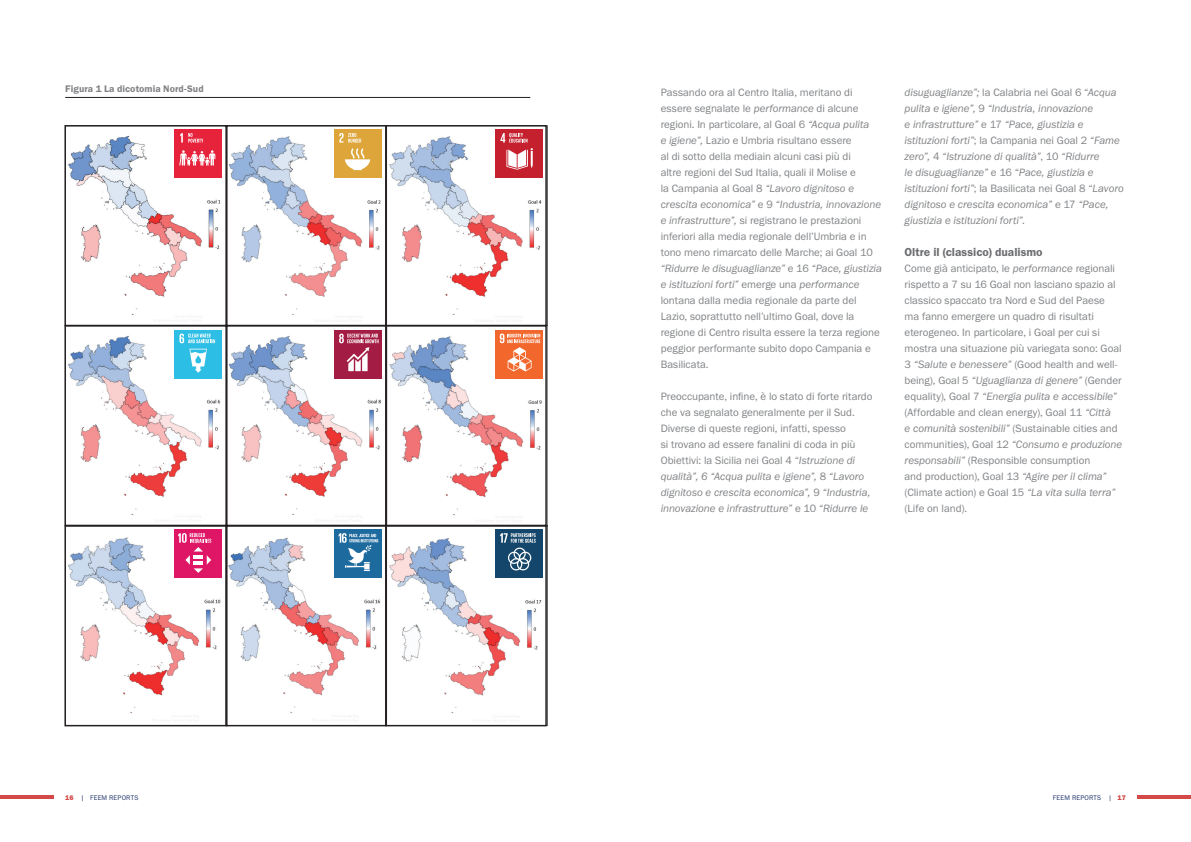
<style>
.page{position:relative;width:1191px;height:842px;background:#fff}
.page>*{position:absolute;margin:0;border:0;box-sizing:border-box;transform-origin:0 0}
.t1{font:12px "Franklin Gothic URW Dem";color:#6c6d70}
.t2{font:11px/16px "Franklin Gothic URW Boo";letter-spacing:-.005em;color:#808285}
.t3{font:11px/16px "Franklin Gothic URW Boo Ita";letter-spacing:-.005em;color:#808285}
.t4{font:9.9px "Franklin Gothic URW Dem";letter-spacing:.005em;color:#808285}
.t5{font:7px "Franklin Gothic URW Boo";letter-spacing:.025em;color:#22356c}
.s1{font-family:"Franklin Gothic URW Boo Ita"}
.s2{font-family:"Franklin Gothic URW Boo"}
.s3{font-family:"Franklin Gothic URW Hea";color:#d24947}
</style>
<div class="page">
<img style="left:68px;top:136px;width:474px;height:586px">
<div style="left:163px;top:127px;width:61px;height:60px;background:#fff"></div>
<div style="left:163px;top:327px;width:61px;height:60px;background:#fff"></div>
<div style="left:163px;top:527px;width:61px;height:60px;background:#fff"></div>
<div style="left:322px;top:127px;width:61px;height:60px;background:#fff"></div>
<div style="left:322px;top:327px;width:61px;height:60px;background:#fff"></div>
<div style="left:322px;top:527px;width:61px;height:60px;background:#fff"></div>
<div style="left:484px;top:127px;width:61px;height:60px;background:#fff"></div>
<div style="left:484px;top:327px;width:61px;height:60px;background:#fff"></div>
<div style="left:484px;top:527px;width:61px;height:60px;background:#fff"></div>
<hr style="left:65px;top:97px;width:465px;height:1px;background:#231f20">
<div style="left:496px;top:529px;width:47px;height:49px;background:#14466b"></div>
<svg style="left:500px;top:533px;width:35px;height:37px"></svg>
<div style="left:335px;top:529px;width:47px;height:49px;background:#1d6a9e"></div>
<div style="left:175px;top:129px;width:47px;height:49px;background:#e6233b"></div>
<svg style="left:180px;top:150px;width:35px;height:16px"></svg>
<svg style="left:180px;top:133px;width:23px;height:10px"></svg>
<div style="left:335px;top:129px;width:47px;height:49px;background:#dea63a"></div>
<svg style="left:339px;top:133px;width:31px;height:37px"></svg>
<div style="left:496px;top:129px;width:47px;height:49px;background:#c4202e"></div>
<svg style="left:500px;top:133px;width:33px;height:37px"></svg>
<div style="left:175px;top:330px;width:47px;height:49px;background:#2dbee5"></div>
<svg style="left:189px;top:349px;width:18px;height:24px"></svg>
<svg style="left:179px;top:334px;width:36px;height:9px"></svg>
<div style="left:335px;top:330px;width:47px;height:49px;background:#a31c43"></div>
<svg style="left:339px;top:334px;width:39px;height:37px"></svg>
<div style="left:496px;top:330px;width:47px;height:49px;background:#f2682c"></div>
<svg style="left:500px;top:334px;width:40px;height:37px"></svg>
<div style="left:175px;top:529px;width:47px;height:49px;background:#df1666"></div>
<svg style="left:178px;top:533px;width:33px;height:40px"></svg>
<div style="left:64px;top:125px;width:163px;height:201px;border:2px solid #231f20"></div>
<div style="left:64px;top:325px;width:163px;height:201px;border:2px solid #231f20"></div>
<div style="left:64px;top:525px;width:163px;height:201px;border:2px solid #231f20"></div>
<div style="left:226px;top:125px;width:160px;height:201px;border:2px solid #231f20"></div>
<div style="left:226px;top:325px;width:160px;height:201px;border:2px solid #231f20"></div>
<div style="left:226px;top:525px;width:160px;height:201px;border:2px solid #231f20"></div>
<div style="left:385px;top:125px;width:162px;height:201px;border:2px solid #231f20"></div>
<div style="left:385px;top:325px;width:162px;height:201px;border:2px solid #231f20"></div>
<svg style="left:338px;top:533px;width:40px;height:38px"></svg>
<div style="left:385px;top:525px;width:162px;height:201px;border:2px solid #231f20"></div>
<hr style="left:0;top:796px;width:53px;height:3px;background:#d24947">
<hr style="left:1137px;top:796px;width:54px;height:3px;background:#d24947">
<p class="t4" style="left:65px;top:82px;width:140px">Figura 1 La dicotomia Nord-Sud</p>
<p class="t2" style="left:660px;top:84px;width:210px">Passando ora al Centro Italia, meritano di essere segnalate le <span class="s1">performance</span> di alcune regioni. In particolare, al Goal 6 <span class="s1">“Acqua pulita e igiene”,</span> Lazio e Umbria risultano essere<br>al di sotto della mediain alcuni casi più di altre regioni del Sud Italia, quali il Molise e<br>la Campania al Goal 8 <span class="s1">“Lavoro dignitoso e</span></p>
<p class="t3" style="left:660px;top:196px;width:222px">crescita economica” <span class="s2">e 9</span> “Industria, innovazione</p>
<p class="t2" style="left:660px;top:212px;width:214px"><span class="s1">e infrastrutture”,</span> si registrano le prestazioni inferiori alla media regionale dell’Umbria e in tono meno rimarcato delle Marche; ai Goal 10</p>
<p class="t3" style="left:660px;top:260px;width:223px">“Ridurre le disuguaglianze” <span class="s2">e 16</span> “Pace, giustizia e istituzioni forti” <span class="s2">emerge una</span> performance</p>
<p class="t2" style="left:660px;top:292px;width:221px">lontana dalla media regionale da parte del Lazio, soprattutto nell’ultimo Goal, dove la regione di Centro risulta essere la terza regione peggior performante subito dopo Campania e Basilicata.</p>
<p class="t2" style="left:660px;top:388px;width:213px">Preoccupante, infine, è lo stato di forte ritardo che va segnalato generalmente per il Sud.<br>Diverse di queste regioni, infatti, spesso<br>si trovano ad essere fanalini di coda in più Obiettivi: la Sicilia nei Goal 4 “<span class="s1">Istruzione di</span></p>
<p class="t3" style="left:660px;top:468px;width:211px">qualità”, 6 “Acqua pulita e igiene”, <span class="s2">8</span> “Lavoro dignitoso e crescita economica”, <span class="s2">9</span> “Industria, innovazione e infrastrutture” <span class="s2">e 10</span> “Ridurre le</p>
<p class="t3" style="left:904px;top:84px;width:221px">disuguaglianze”; <span class="s2">la Calabria nei Goal 6 “</span>Acqua pulita e igiene”, <span class="s2">9</span> “Industria, innovazione<br>e infrastrutture” <span class="s2">e 17</span> “Pace, giustizia e istituzioni forti”<span class="s2">; la Campania nei Goal 2</span> “Fame zero”, <span class="s2">4</span> “Istruzione di qualità”<span class="s2">, 10</span> “Ridurre<br>le disuguaglianze” <span class="s2">e 16 “</span>Pace, giustizia e istituzioni forti”<span class="s2">; la Basilicata nei Goal 8 “</span>Lavoro dignitoso e crescita economica” <span class="s2">e 17</span> “Pace, giustizia e istituzioni forti”.</p>
<p class="t1" style="left:904px;top:245px;width:140px">Oltre il (classico) dualismo</p>
<p class="t2" style="left:904px;top:260px;width:219px">Come già anticipato, le <span class="s1">performance</span> regionali rispetto a 7 su 16 Goal non lasciano spazio al classico spaccato tra Nord e Sud del Paese ma fanno emergere un quadro di risultati eterogeneo. In particolare, i Goal per cui si mostra una situazione più variegata sono: Goal 3 <span class="s1">“Salute e benessere”</span> (Good health and well-</p>
<p class="t3" style="left:904px;top:372px;width:219px"><span class="s2">being), Goal 5</span> “Uguaglianza di genere” <span class="s2">(Gender equality), Goal 7</span> “Energia pulita e accessibile”</p>
<p class="t2" style="left:904px;top:404px;width:208px">(Affordable and clean energy), Goal 11 <span class="s1">“Città</span></p>
<p class="t3" style="left:904px;top:420px;width:215px">e comunità sostenibili” <span class="s2">(Sustainable cities and</span></p>
<p class="t2" style="left:904px;top:436px;width:219px">communities), Goal 12 <span class="s1">“Consumo e produzione responsabili”</span> (Responsible consumption<br>and production), Goal 13 <span class="s1">“Agire per il clima” </span>(Climate action) e Goal 15 <span class="s1">“La vita sulla terra” </span>(Life on land).</p>
<p class="t5" style="left:65px;top:793px;width:75px"><span class="s3">16</span> | FEEM REPORTS</p>
<p class="t5" style="left:1052px;top:793px;width:74px">FEEM REPORTS | <span class="s3">17</span></p>
</div>
